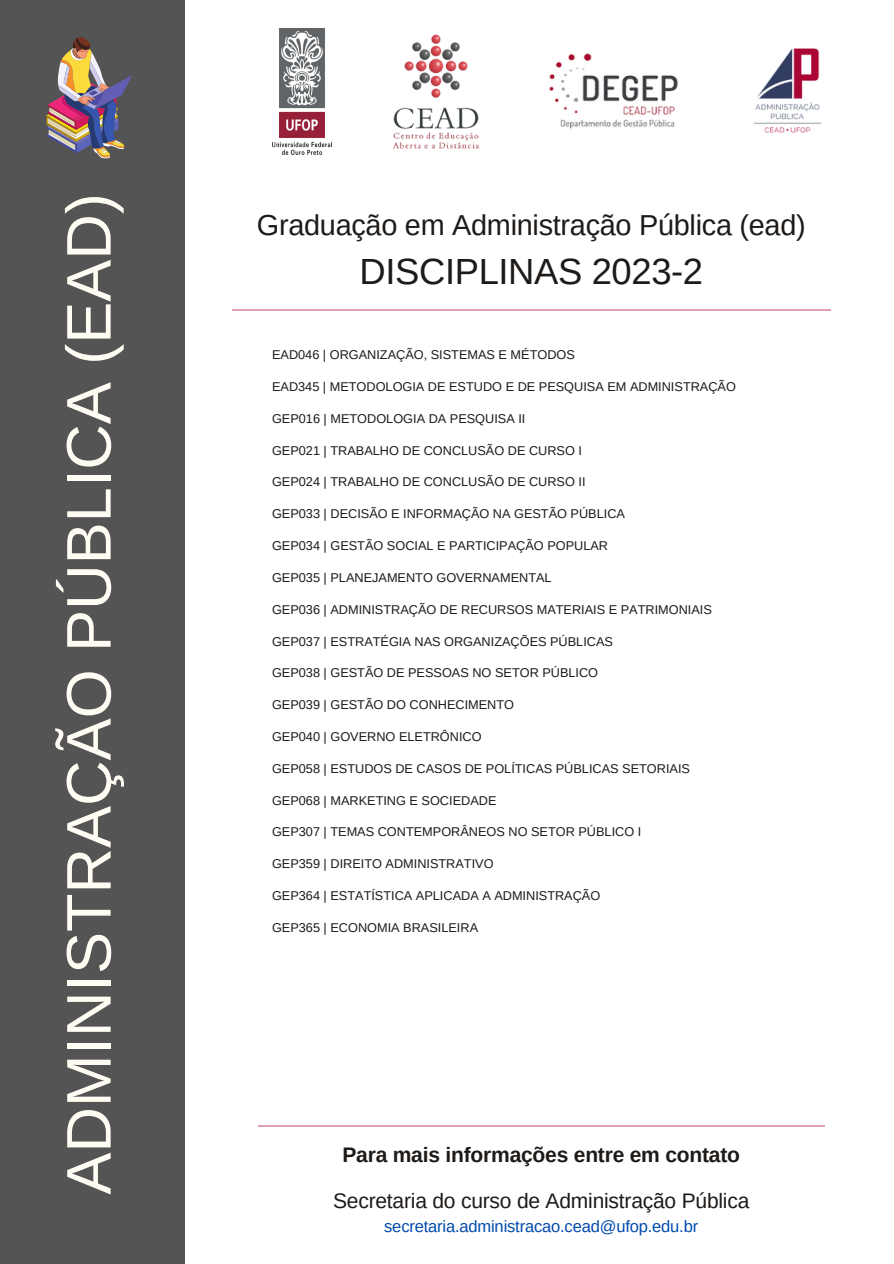
<style>
.page{position:relative;width:894px;height:1264px;background:#fff}
.page>*{position:absolute;margin:0;border:0;box-sizing:border-box;transform-origin:0 0}
.t1{font:63px "Arimo";color:#fffcf3}
.t2{font:36.3px "Arimo";letter-spacing:-.01em;color:#1e1a17}
.t3{font:28.8px "Arimo";letter-spacing:-.01em;color:#1e1a17}
.t4{font:21px "Arimo";letter-spacing:-.01em;color:#1e1a17}
.t5{font:700 21px "Arimo";letter-spacing:-.01em;color:#1e1a17}
.t6{font:16.5px "Arimo";letter-spacing:-.01em;color:#004aad}
.t7{font:12.75px "Arimo";color:#1e1a17}
</style>
<div class="page">
<div style="left:0;top:0;width:185px;height:1263px;background:#545454"></div>
<hr style="left:258px;top:1125px;width:566px;height:1px;background:#aa0f2d">
<img style="left:272px;top:28px;width:59px;height:126px">
<img style="left:393px;top:34px;width:86px;height:115px">
<img style="left:46px;top:37px;width:86px;height:121px">
<img style="left:549px;top:53px;width:129px;height:76px">
<img style="left:753px;top:48px;width:68px;height:85px">
<hr style="left:232px;top:309px;width:598px;height:1px;background:#aa0f2d">
<p class="t1" style="left:54px;top:1194px;width:1002px;rotate:-90deg">ADMINISTRAÇÃO PÚBLICA (EAD)</p>
<p class="t3" style="left:257px;top:208px;width:550px">Graduação em Administração Pública (ead)</p>
<p class="t2" style="left:359px;top:251px;width:345px">DISCIPLINAS 2023-2</p>
<p class="t7" style="left:272px;top:347px;width:304px">EAD046 | ORGANIZAÇÃO, SISTEMAS E MÉTODOS</p>
<p class="t7" style="left:272px;top:379px;width:465px">EAD345 | METODOLOGIA DE ESTUDO E DE PESQUISA EM ADMINISTRAÇÃO</p>
<p class="t7" style="left:272px;top:411px;width:255px">GEP016 | METODOLOGIA DA PESQUISA II</p>
<p class="t7" style="left:272px;top:443px;width:311px">GEP021 | TRABALHO DE CONCLUSÃO DE CURSO I</p>
<p class="t7" style="left:272px;top:475px;width:315px">GEP024 | TRABALHO DE CONCLUSÃO DE CURSO II</p>
<p class="t7" style="left:272px;top:506px;width:354px">GEP033 | DECISÃO E INFORMAÇÃO NA GESTÃO PÚBLICA</p>
<p class="t7" style="left:272px;top:538px;width:337px">GEP034 | GESTÃO SOCIAL E PARTICIPAÇÃO POPULAR</p>
<p class="t7" style="left:272px;top:570px;width:281px">GEP035 | PLANEJAMENTO GOVERNAMENTAL</p>
<p class="t7" style="left:272px;top:602px;width:441px">GEP036 | ADMINISTRAÇÃO DE RECURSOS MATERIAIS E PATRIMONIAIS</p>
<p class="t7" style="left:272px;top:634px;width:342px">GEP037 | ESTRATÉGIA NAS ORGANIZAÇÕES PÚBLICAS</p>
<p class="t7" style="left:272px;top:665px;width:327px">GEP038 | GESTÃO DE PESSOAS NO SETOR PÚBLICO</p>
<p class="t7" style="left:272px;top:697px;width:243px">GEP039 | GESTÃO DO CONHECIMENTO</p>
<p class="t7" style="left:272px;top:729px;width:211px">GEP040 | GOVERNO ELETRÔNICO</p>
<p class="t7" style="left:272px;top:761px;width:419px">GEP058 | ESTUDOS DE CASOS DE POLÍTICAS PÚBLICAS SETORIAIS</p>
<p class="t7" style="left:272px;top:793px;width:226px">GEP068 | MARKETING E SOCIEDADE</p>
<p class="t7" style="left:272px;top:824px;width:370px">GEP307 | TEMAS CONTEMPORÂNEOS NO SETOR PÚBLICO I</p>
<p class="t7" style="left:272px;top:856px;width:223px">GEP359 | DIREITO ADMINISTRATIVO</p>
<p class="t7" style="left:272px;top:888px;width:330px">GEP364 | ESTATÍSTICA APLICADA A ADMINISTRAÇÃO</p>
<p class="t7" style="left:272px;top:920px;width:207px">GEP365 | ECONOMIA BRASILEIRA</p>
<p class="t5" style="left:342px;top:1142px;width:399px">Para mais informações entre em contato</p>
<p class="t4" style="left:333px;top:1189px;width:417px">Secretaria do curso de Administração Pública</p>
<p class="t6" style="left:384px;top:1216px;width:315px">secretaria.administracao.cead@ufop.edu.br</p>
</div>
